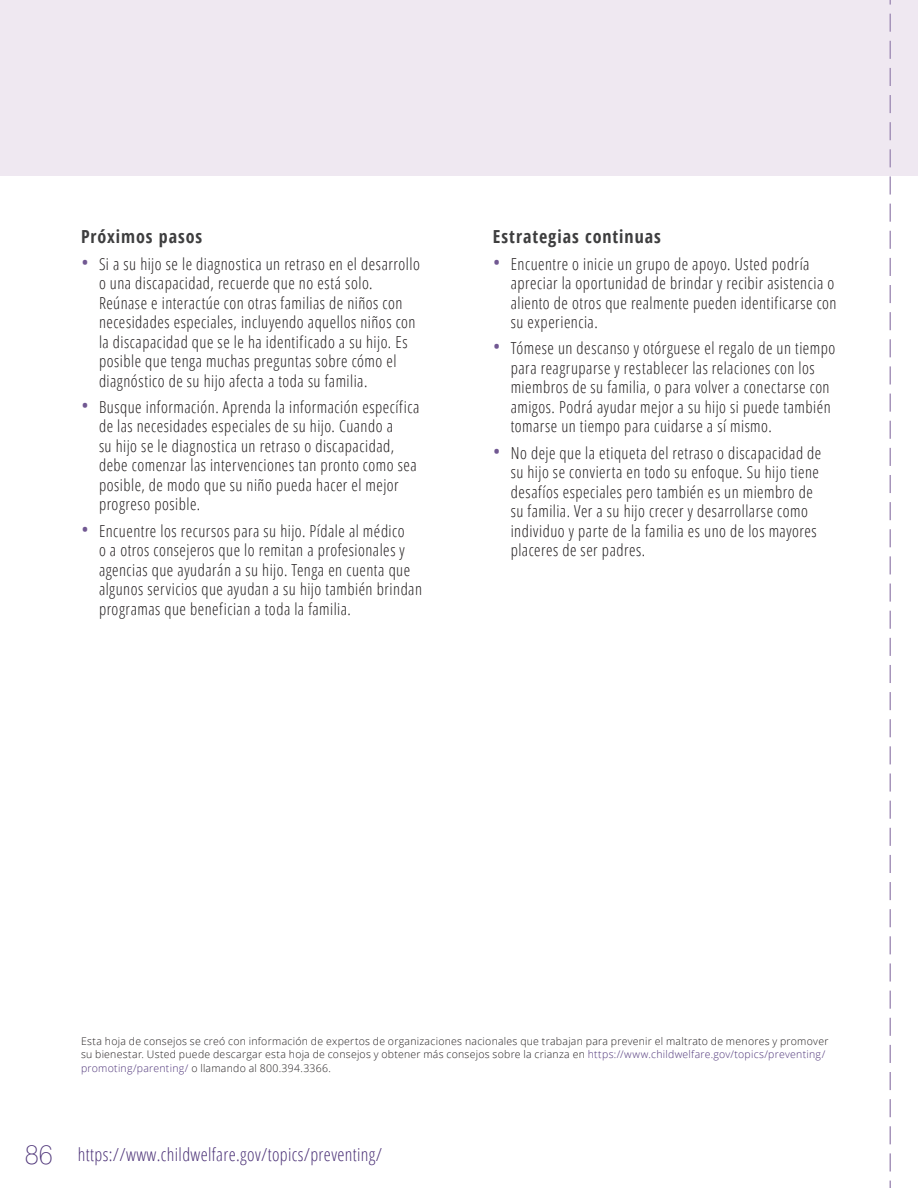
<style>
.page{position:relative;width:918px;height:1188px;background:#fff}
.page>*{position:absolute;margin:0;border:0;box-sizing:border-box;transform-origin:0 0}
.t1{font:300 condensed 18px "Open Sans";letter-spacing:.02em;color:#4d3378}
.t2{font:700 condensed 18px "Open Sans";letter-spacing:.05em;color:#3e3e3f}
.t3{font:300 condensed 16.5px/19.5px "Open Sans";letter-spacing:.03em;color:#231f20}
.t4{font:300 10.5px/13.5px "Open Sans";letter-spacing:.025em;color:#231f20}
.s1{font-size:21px;color:#715892}
.s2{color:#4d3378}
.s3{font-family:"Lane";font-weight:400;font-size:27px}
</style>
<div class="page">
<div style="left:0;top:0;width:918px;height:176px;background:#efe8f1"></div>
<svg style="left:890px;top:0;width:1px;height:1188px"></svg>
<p class="t2" style="left:81px;top:224px;width:123px">Próximos pasos</p>
<p class="t3" style="left:99px;top:253px;width:322px;text-indent:-18px"><span class="s1">•</span> Si a su hijo se le diagnostica un retraso en el desarrollo o una discapacidad, recuerde que no está solo.<br>Reúnase e interactúe con otras familias de niños con necesidades especiales, incluyendo aquellos niños con la discapacidad que se le ha identificado a su hijo. Es posible que tenga muchas preguntas sobre cómo el diagnóstico de su hijo afecta a toda su familia.</p>
<p class="t3" style="left:99px;top:396px;width:322px;text-indent:-18px"><span class="s1">•</span> Busque información. Aprenda la información específica de las necesidades especiales de su hijo. Cuando a<br>su hijo se le diagnostica un retraso o discapacidad, debe comenzar las intervenciones tan pronto como sea posible, de modo que su niño pueda hacer el mejor progreso posible.</p>
<p class="t3" style="left:99px;top:520px;width:325px;text-indent:-18px"><span class="s1">•</span> Encuentre los recursos para su hijo. Pídale al médico<br>o a otros consejeros que lo remitan a profesionales y agencias que ayudarán a su hijo. Tenga en cuenta que algunos servicios que ayudan a su hijo también brindan programas que benefician a toda la familia.</p>
<p class="t2" style="left:493px;top:224px;width:170px">Estrategias continuas</p>
<p class="t3" style="left:511px;top:253px;width:327px;text-indent:-18px"><span class="s1">•</span> Encuentre o inicie un grupo de apoyo. Usted podría apreciar la oportunidad de brindar y recibir asistencia o aliento de otros que realmente pueden identificarse con su experiencia.</p>
<p class="t3" style="left:511px;top:338px;width:326px;text-indent:-18px"><span class="s1">•</span> Tómese un descanso y otórguese el regalo de un tiempo para reagruparse y restablecer las relaciones con los miembros de su familia, o para volver a conectarse con amigos. Podrá ayudar mejor a su hijo si puede también tomarse un tiempo para cuidarse a sí mismo.</p>
<p class="t3" style="left:511px;top:442px;width:312px;text-indent:-18px"><span class="s1">•</span> No deje que la etiqueta del retraso o discapacidad de su hijo se convierta en todo su enfoque. Su hijo tiene desafíos especiales pero también es un miembro de su familia. Ver a su hijo crecer y desarrollarse como individuo y parte de la familia es uno de los mayores placeres de ser padres.</p>
<p class="t4" style="left:81px;top:1034px;width:749px">Esta hoja de consejos se creó con información de expertos de organizaciones nacionales que trabajan para prevenir el maltrato de menores y promover su bienestar. Usted puede descargar esta hoja de consejos y obtener más consejos sobre la crianza en <span class="s2">https://www.childwelfare.gov/topics/preventing/ promoting/parenting/</span> o llamando al 800.394.3366.</p>
<p class="t1" style="left:25px;top:1142px;width:359px"><span class="s3">86</span> https://www.childwelfare.gov/topics/preventing/</p>
</div>
